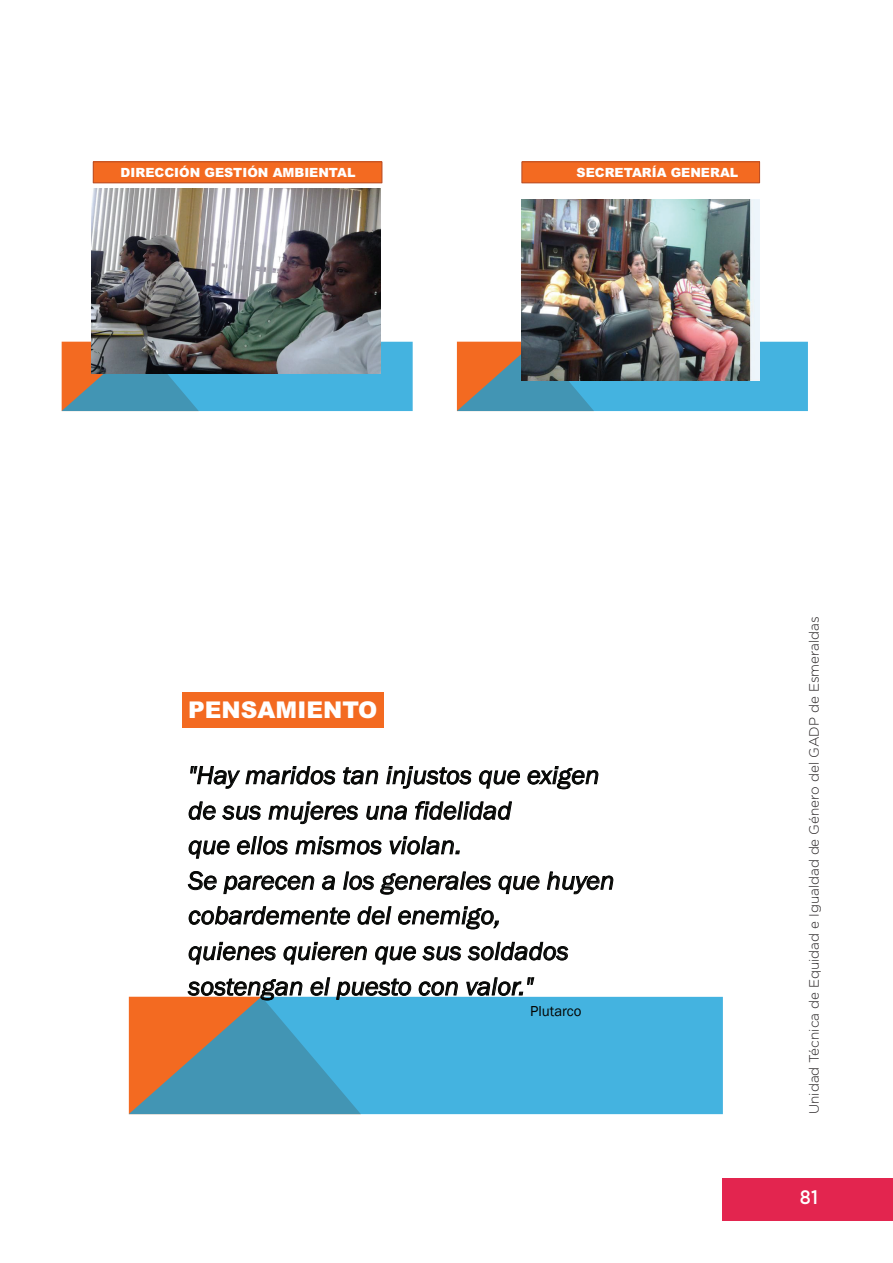
<style>
.page{position:relative;width:893px;height:1263px;background:#fff}
.page>*{position:absolute;margin:0;border:0;box-sizing:border-box;transform-origin:0 0}
.t1{font:italic 25.95px/35.2px "Franklin Gothic";color:#040503}
.t2{font:900 23.1px "Arial";color:#fff}
.t3{font:500 19.5px "Gotham";color:#fff;scale:.9 1}
.t4{font:14.85px "Franklin Gothic";color:#040503}
.t5{font:300 13.5px "Gotham";color:#231f20}
.t6{font:900 12.6px "Arial";color:#fff}
</style>
<div class="page">
<div style="left:723px;top:1178px;width:170px;height:42px;background:#e3254f"></div>
<svg style="left:62px;top:342px;width:351px;height:69px;background:#58a1bc"></svg>
<img style="left:92px;top:188px;width:288px;height:185px">
<div style="left:93px;top:162px;width:289px;height:21px;background:#f36a21"></div>
<div style="left:93px;top:161px;width:289px;height:22px;border:1px solid #b64d26"></div>
<svg style="left:457px;top:342px;width:351px;height:69px;background:#629db1"></svg>
<img style="left:522px;top:199px;width:237px;height:181px">
<div style="left:522px;top:162px;width:238px;height:21px;background:#f36a21"></div>
<div style="left:521px;top:161px;width:239px;height:22px;border:1px solid #b64d26"></div>
<svg style="left:129px;top:997px;width:594px;height:117px;background:#57a5c2"></svg>
<div style="left:182px;top:692px;width:202px;height:36px;background:#f36a21"></div>
<p class="t6" style="left:121px;top:164px;width:236px">DIRECCIÓN GESTIÓN AMBIENTAL</p>
<p class="t6" style="left:577px;top:164px;width:163px">SECRETARÍA GENERAL</p>
<p class="t2" style="left:188px;top:693px;width:191px">PENSAMIENTO</p>
<p class="t1" style="left:188px;top:758px;width:428px">"Hay maridos tan injustos que exigen de sus mujeres una fidelidad<br>que ellos mismos violan.<br>Se parecen a los generales que huyen cobardemente del enemigo,<br>quienes quieren que sus soldados sostengan el puesto con valor."</p>
<p class="t4" style="left:530px;top:1002px;width:53px">Plutarco</p>
<p class="t5" style="left:805px;top:1114px;width:499px;rotate:-90deg">Unidad Técnica de Equidad e Igualdad de Género del GADP de Esmeraldas</p>
<p class="t3" style="left:800px;top:1184px;width:22px">81</p>
</div>
